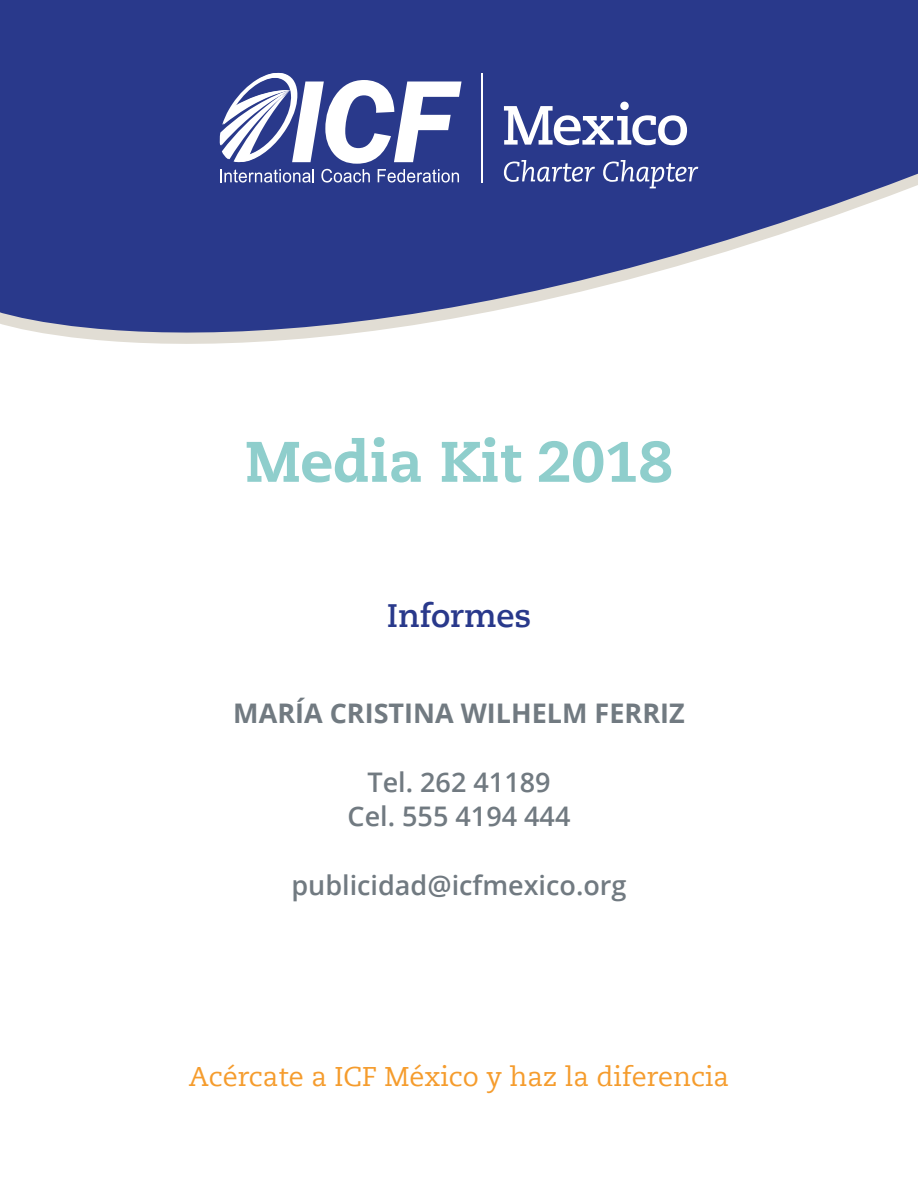
<style>
.page{position:relative;width:918px;height:1188px;background:#fff}
.page>*{position:absolute;margin:0;border:0;box-sizing:border-box;transform-origin:0 0}
.t1{font:800 57px "Caecilia LT Std";color:#8fcecc}
.t2{font:700 32.4px "Caecilia LT Std";color:#29398b}
.t3{font:600 27px/34.5px "Open Sans";color:#717a81;text-align:center}
.t4{font:27px "Caecilia LT Std";color:#f59c2d}
.t5{font:700 27px "Open Sans";color:#717a81}
</style>
<div class="page">
<svg style="left:0;top:0;width:918px;height:344px;fill:#29398b"></svg>
<hr style="left:482px;top:73px;width:1px;height:110px;background:#fff">
<svg style="left:220px;top:73px;width:242px;height:110px"></svg>
<svg style="left:504px;top:160px;width:91px;height:22px;background:#5f6ba8"></svg>
<svg style="left:603px;top:160px;width:95px;height:28px;background:#5663a3"></svg>
<svg style="left:504px;top:102px;width:183px;height:43px"></svg>
<h1 class="t1" style="left:245px;top:427px;width:429px">Media Kit 2018</h1>
<p class="t2" style="left:387px;top:597px;width:146px">Informes</p>
<p class="t5" style="left:233px;top:694px;width:453px">MARÍA CRISTINA WILHELM FERRIZ</p>
<p class="t3" style="left:348px;top:764px;width:224px">Tel. 262 41189<br>Cel. 555 4194 444</p>
<p class="t3" style="left:291px;top:868px;width:337px">publicidad@icfmexico.org</p>
<p class="t4" style="left:189px;top:1061px;width:542px">Acércate a ICF México y haz la diferencia</p>
</div>
